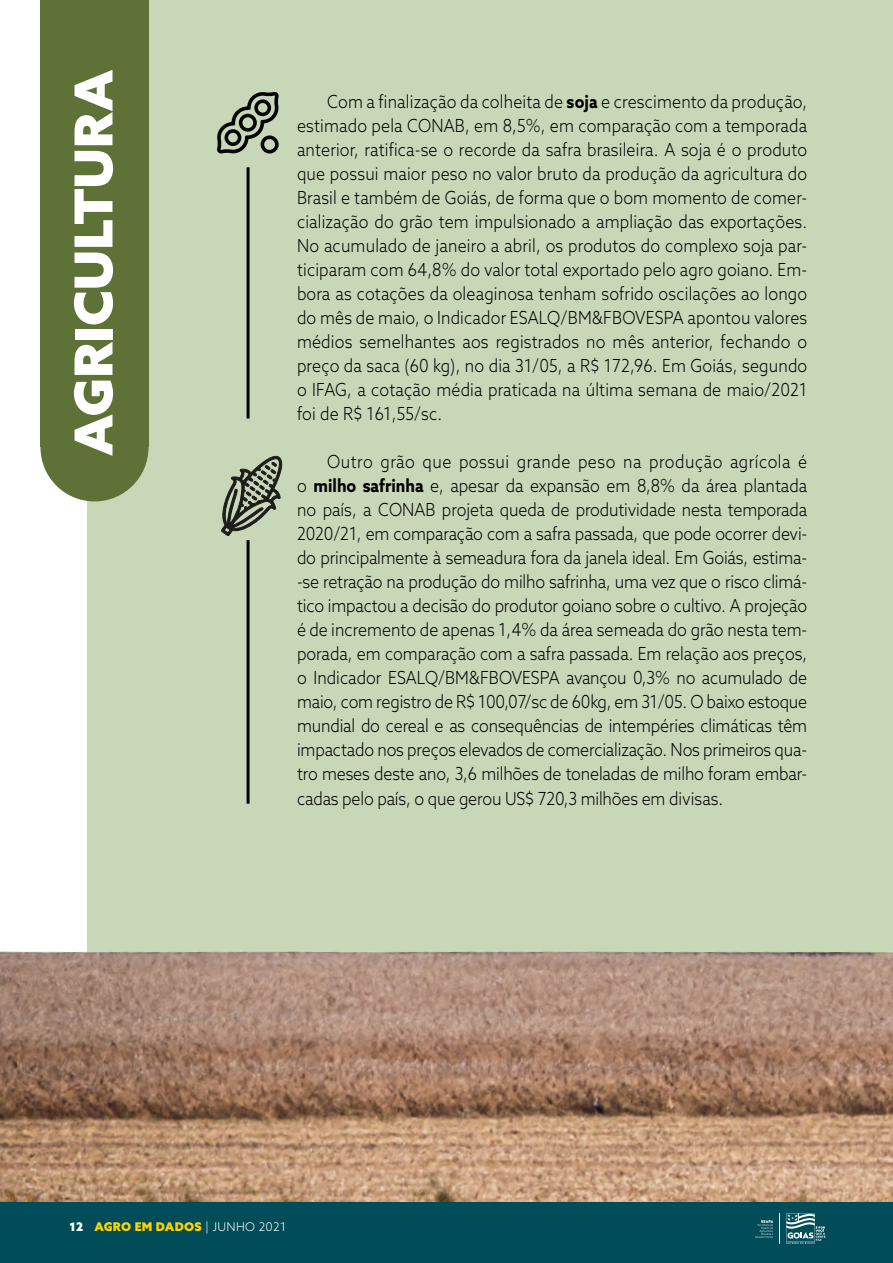
<style>
.page{position:relative;width:893px;height:1263px;background:#fff}
.page>*{position:absolute;margin:0;border:0;box-sizing:border-box;transform-origin:0 0}
.t1{font:900 52.5px "Azo Sans";color:#fff}
.t2{font:300 18px/24px "Azo Sans";color:#000;text-align:justify;scale:.89 1}
.t3{font:900 12px "Azo Sans";letter-spacing:.025em;color:#ffd400}
.s1{font-weight:700}
.s2{color:#fff}
.s3{font-weight:300;color:#fff}
</style>
<div class="page">
<div style="left:87px;top:0;width:806px;height:1026px;background:#c8d7b8"></div>
<img style="left:0;top:729px;width:893px;height:474px">
<div style="left:0;top:1203px;width:893px;height:60px;background:#004c58"></div>
<svg style="left:755px;top:1220px;width:19px;height:18px"></svg>
<hr style="left:780px;top:1213px;width:1px;height:31px;background:#fff">
<svg style="left:786px;top:1213px;width:39px;height:31px"></svg>
<div style="left:40px;top:0;width:108px;height:447px;background:#5e7136"></div>
<div style="left:40px;top:393px;width:108px;height:108px;background:#5e7136;border-radius:50%"></div>
<hr style="left:247px;top:167px;width:3px;height:252px;background:#000">
<hr style="left:247px;top:540px;width:3px;height:264px;background:#000">
<svg style="left:217px;top:91px;width:62px;height:63px"></svg>
<svg style="left:221px;top:455px;width:61px;height:81px"></svg>
<h1 class="t1" style="left:59px;top:456px;width:388px;rotate:-90deg">AGRICULTURA</h1>
<p class="t2" style="left:297px;top:90px;width:575px;text-indent:30px">Com a finalização da colheita de <span class="s1">soja</span> e crescimento da produção, estimado pela CONAB, em 8,5%, em comparação com a temporada anterior, ratifica-se o recorde da safra brasileira. A soja é o produto que possui maior peso no valor bruto da produção da agricultura do Brasil e também de Goiás, de forma que o bom momento de comer&shy;cialização do grão tem impulsionado a ampliação das exportações.<br>No acumulado de janeiro a abril, os produtos do complexo soja par&shy;ticiparam com 64,8% do valor total exportado pelo agro goiano. Em&shy;bora as cotações da oleaginosa tenham sofrido oscilações ao longo do mês de maio, o Indicador ESALQ/BM&amp;FBOVESPA apontou valores médios semelhantes aos registrados no mês anterior, fechando o preço da saca (60 kg), no dia 31/05, a R$ 172,96. Em Goiás, segundo o IFAG, a cotação média praticada na última semana de maio/2021 foi de R$ 161,55/sc.</p>
<p class="t2" style="left:297px;top:450px;width:575px;text-indent:30px">Outro grão que possui grande peso na produção agrícola é o <span class="s1">milho safrinha</span> e, apesar da expansão em 8,8% da área plantada no país, a CONAB projeta queda de produtividade nesta temporada 2020/21, em comparação com a safra passada, que pode ocorrer devi&shy;do principalmente à semeadura fora da janela ideal. Em Goiás, estima--se retração na produção do milho safrinha, uma vez que o risco climá&shy;tico impactou a decisão do produtor goiano sobre o cultivo. A projeção é de incremento de apenas 1,4% da área semeada do grão nesta tem&shy;porada, em comparação com a safra passada. Em relação aos preços, o Indicador ESALQ/BM&amp;FBOVESPA avançou 0,3% no acumulado de maio, com registro de R$ 100,07/sc de 60kg, em 31/05. O baixo estoque mundial do cereal e as consequências de intempéries climáticas têm impactado nos preços elevados de comercialização. Nos primeiros qua&shy;tro meses deste ano, 3,6 milhões de toneladas de milho foram embar&shy;cadas pelo país, o que gerou US$ 720,3 milhões em divisas.</p>
<p class="t3" style="left:69px;top:1219px;width:218px"><span class="s2">12</span> AGRO EM DADOS <span class="s3">| JUNHO 2021</span></p>
</div>
